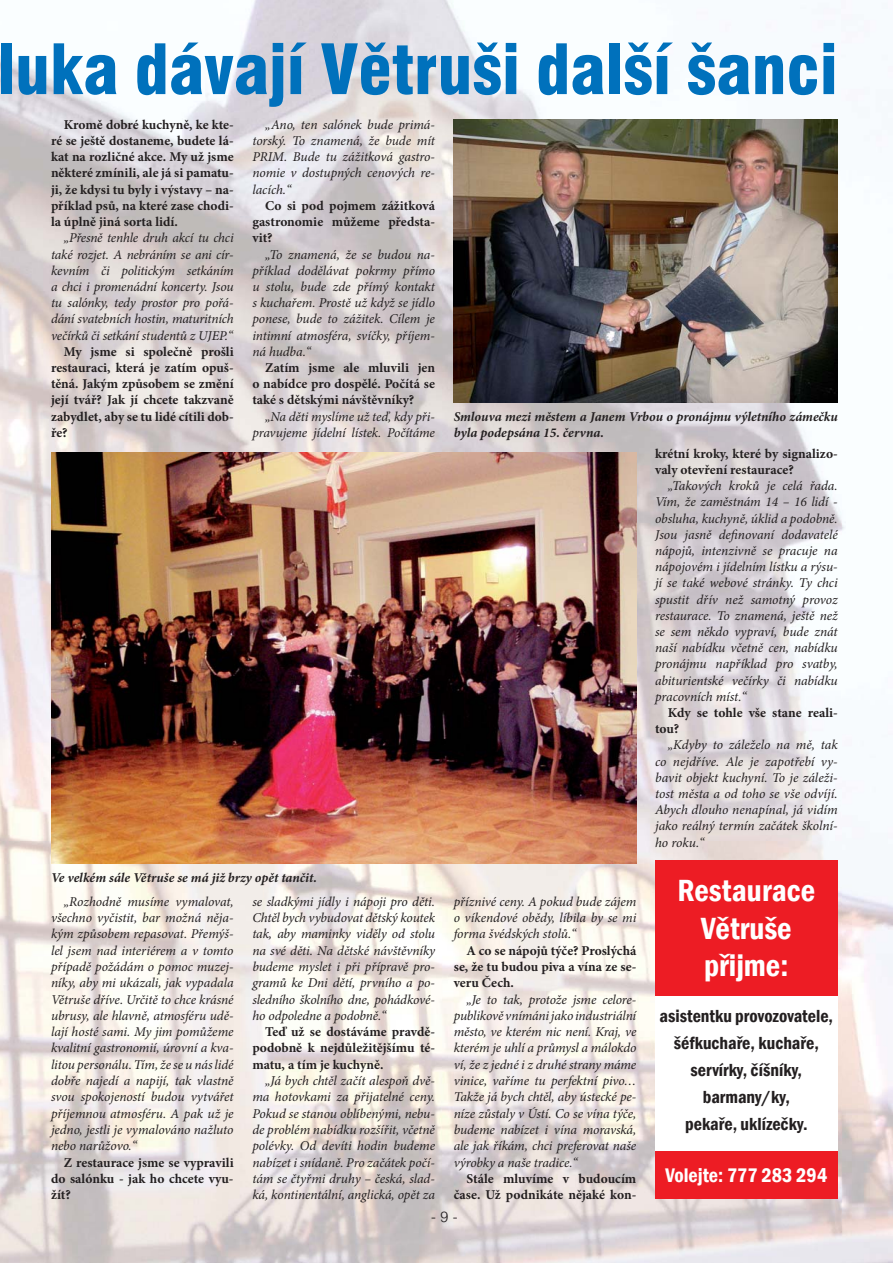
<style>
.page{position:relative;width:893px;height:1263px;background:#fff}
.page>*{position:absolute;margin:0;border:0;box-sizing:border-box;transform-origin:0 0}
.t1{font:900 condensed 67.5px "Swiss 721 AT";color:#0071bc}
.t2{font:600 condensed 31.5px/37.8px "Franklin Gothic";color:#fff;text-align:center}
.t3{font:600 condensed 20.25px "Franklin Gothic";color:#fff}
.t4{font:600 condensed 18px/27px "Franklin Gothic";color:#231f20;text-align:center}
.t5{font:300 15px "Swiss 721 AT";color:#231f20}
.t6{font:italic 13.5px/16.4px "Minion Pro";letter-spacing:-.01em;color:#231f20;text-align:justify}
.t7{font:700 13.5px/16.2px "Minion Pro";color:#231f20;text-align:justify}
.t8{font:italic 700 13.5px/16.2px "Minion Pro";color:#231f20}
</style>
<div class="page">
<img style="left:0;top:0;width:893px;height:1263px">
<img style="left:454px;top:119px;width:384px;height:284px">
<img style="left:51px;top:452px;width:585px;height:411px">
<div style="left:655px;top:971px;width:183px;height:198px;background:#fff"></div>
<div style="left:655px;top:1151px;width:183px;height:48px;background:#ed1c24"></div>
<div style="left:655px;top:860px;width:183px;height:135px;background:#ed1c24"></div>
<h1 class="t1" style="left:-3px;top:37px;width:842px">luka dávají Větruši další šanci</h1>
<p class="t7" style="left:51px;top:118px;width:184px;text-indent:13px">Kromě dobré kuchyně, ke kte&shy;ré se ještě dostaneme, budete lá&shy;kat na rozličné akce. My už jsme některé zmínili, ale já si pamatu&shy;ji, že kdysi tu byly i výstavy – na&shy;příklad psů, na které zase chodi&shy;la úplně jiná sorta lidí.</p>
<p class="t6" style="left:51px;top:231px;width:184px;text-indent:13px">„Přesně tenhle druh akcí tu chci také rozjet. A nebráním se ani cír&shy;kevním či politickým setkáním a chci i promenádní koncerty. Jsou tu salónky, tedy prostor pro pořá&shy;dání svatebních hostin, maturitních večírků či setkání studentů z UJEP.“</p>
<p class="t7" style="left:51px;top:344px;width:184px;text-indent:13px">My jsme si společně prošli restauraci, která je zatím opuš&shy;těná. Jakým způsobem se změní její tvář? Jak jí chcete takzvaně zabydlet, aby se tu lidé cítili dob&shy;ře?</p>
<p class="t6" style="left:252px;top:118px;width:184px;text-indent:13px">„Ano, ten salónek bude primá&shy;torský. To znamená, že bude mít PRIM. Bude tu zážitková gastro&shy;nomie v dostupných cenových re&shy;lacích.“</p>
<p class="t7" style="left:252px;top:199px;width:184px;text-indent:13px">Co si pod pojmem zážitková gastronomie můžeme předsta&shy;vit?</p>
<p class="t6" style="left:252px;top:247px;width:184px;text-indent:13px">„To znamená, že se budou na&shy;příklad dodělávat pokrmy přímo u stolu, bude zde přímý kontakt s kuchařem. Prostě už když se jídlo ponese, bude to zážitek. Cílem je intimní atmosféra, svíčky, příjem&shy;ná hudba.“</p>
<p class="t7" style="left:252px;top:361px;width:184px;text-indent:13px">Zatím jsme ale mluvili jen o nabídce pro dospělé. Počítá se také s dětskými návštěvníky?</p>
<p class="t6" style="left:252px;top:409px;width:184px;text-align:right">„Na děti myslíme už teď, kdy při&shy;pravujeme jídelní lístek. Počítáme</p>
<p class="t8" style="left:51px;top:870px;width:267px">Ve velkém sále Větruše se má již brzy opět tančit.</p>
<p class="t6" style="left:51px;top:894px;width:184px;text-indent:13px">„Rozhodně musíme vymalovat, všechno vyčistit, bar možná něja&shy;kým způsobem repasovat. Přemýš&shy;lel jsem nad interiérem a v tomto případě požádám o pomoc muzej&shy;níky, aby mi ukázali, jak vypadala Větruše dříve. Určitě to chce krásné ubrusy, ale hlavně, atmosféru udě&shy;lají hosté sami. My jim pomůžeme kvalitní gastronomií, úrovní a kva&shy;litou personálu. Tím, že se u nás lidé dobře najedí a napijí, tak vlastně svou spokojeností budou vytvářet příjemnou atmosféru. A pak už je jedno, jestli je vymalováno nažluto nebo narůžovo.“</p>
<p class="t7" style="left:51px;top:1155px;width:184px;text-indent:13px">Z restaurace jsme se vypravili do salónku - jak ho chcete vyu&shy;žít?</p>
<p class="t6" style="left:252px;top:894px;width:184px">se sladkými jídly i nápoji pro děti.<br>Chtěl bych vybudovat dětský koutek tak, aby maminky viděly od stolu na své děti. Na dětské návštěvníky budeme myslet i při přípravě pro&shy;gramů ke Dni dětí, prvního a po&shy;sledního školního dne, pohádkové&shy;ho odpoledne a podobně.“</p>
<p class="t7" style="left:252px;top:1025px;width:184px;text-indent:13px">Teď už se dostáváme pravdě&shy;podobně k nejdůležitějšímu té&shy;matu, a tím je kuchyně.</p>
<p class="t6" style="left:252px;top:1074px;width:184px;text-indent:13px">„Já bych chtěl začít alespoň dvě&shy;ma hotovkami za přijatelné ceny.<br>Pokud se stanou oblíbenými, nebu&shy;de problém nabídku rozšířit, včetně polévky. Od devíti hodin budeme nabízet i snídaně. Pro začátek počí&shy;tám se čtyřmi druhy – česká, slad&shy;ká, kontinentální, anglická, opět za</p>
<p class="t8" style="left:454px;top:410px;width:385px">Smlouva mezi městem a Janem Vrbou o pronájmu výletního zámečku byla podepsána 15. června.</p>
<p class="t6" style="left:454px;top:894px;width:184px">příznivé ceny. A pokud bude zájem o víkendové obědy, líbila by se mi forma švédských stolů.“</p>
<p class="t7" style="left:454px;top:943px;width:184px;text-indent:13px">A co se nápojů týče? Proslýchá se, že tu budou piva a vína ze se&shy;veru Čech.</p>
<p class="t6" style="left:454px;top:992px;width:184px;text-indent:13px">„Je to tak, protože jsme celore&shy;publikově vnímáni jako industriální město, ve kterém nic není. Kraj, ve kterém je uhlí a průmysl a málokdo ví, že z jedné i z druhé strany máme vinice, vaříme tu perfektní pivo… Takže já bych chtěl, aby ústecké pe&shy;níze zůstaly v Ústí. Co se vína týče, budeme nabízet i vína moravská, ale jak říkám, chci preferovat naše výrobky a naše tradice.“</p>
<p class="t7" style="left:454px;top:1171px;width:184px;text-align:right">Stále mluvíme v budoucím čase. Už podnikáte nějaké kon-</p>
<p class="t7" style="left:655px;top:446px;width:184px">krétní kroky, které by signalizo&shy;valy otevření restaurace?</p>
<p class="t6" style="left:655px;top:479px;width:184px;text-indent:13px">„Takových kroků je celá řada.<br>Vím, že zaměstnám 14 – 16 lidí - obsluha, kuchyně, úklid a podobně.<br>Jsou jasně definovaní dodavatelé nápojů, intenzivně se pracuje na nápojovém i jídelním lístku a rýsu&shy;jí se také webové stránky. Ty chci spustit dřív než samotný provoz restaurace. To znamená, ještě než se sem někdo vypraví, bude znát naší nabídku včetně cen, nabídku pronájmu například pro svatby, abiturientské večírky či nabídku pracovních míst.“</p>
<p class="t7" style="left:655px;top:706px;width:184px;text-indent:13px">Kdy se tohle vše stane reali&shy;tou?</p>
<p class="t6" style="left:655px;top:738px;width:184px;text-indent:13px">„Kdyby to záleželo na mě, tak co nejdříve. Ale je zapotřebí vy&shy;bavit objekt kuchyní. To je záleži&shy;tost města a od toho se vše odvíjí.<br>Abych dlouho nenapínal, já vidím jako reálný termín začátek školní&shy;ho roku.“</p>
<h2 class="t2" style="left:677px;top:871px;width:139px">Restaurace<br>Větruše přijme:</h2>
<h3 class="t4" style="left:660px;top:1002px;width:175px">asistentku provozovatele, šéfkuchaře, kuchaře, servírky, číšníky, barmany/ky,<br>pekaře, uklízečky.</h3>
<h3 class="t3" style="left:665px;top:1164px;width:163px">Volejte: 777 283 294</h3>
<p class="t5" style="left:431px;top:1209px;width:28px">- 9 -</p>
</div>
